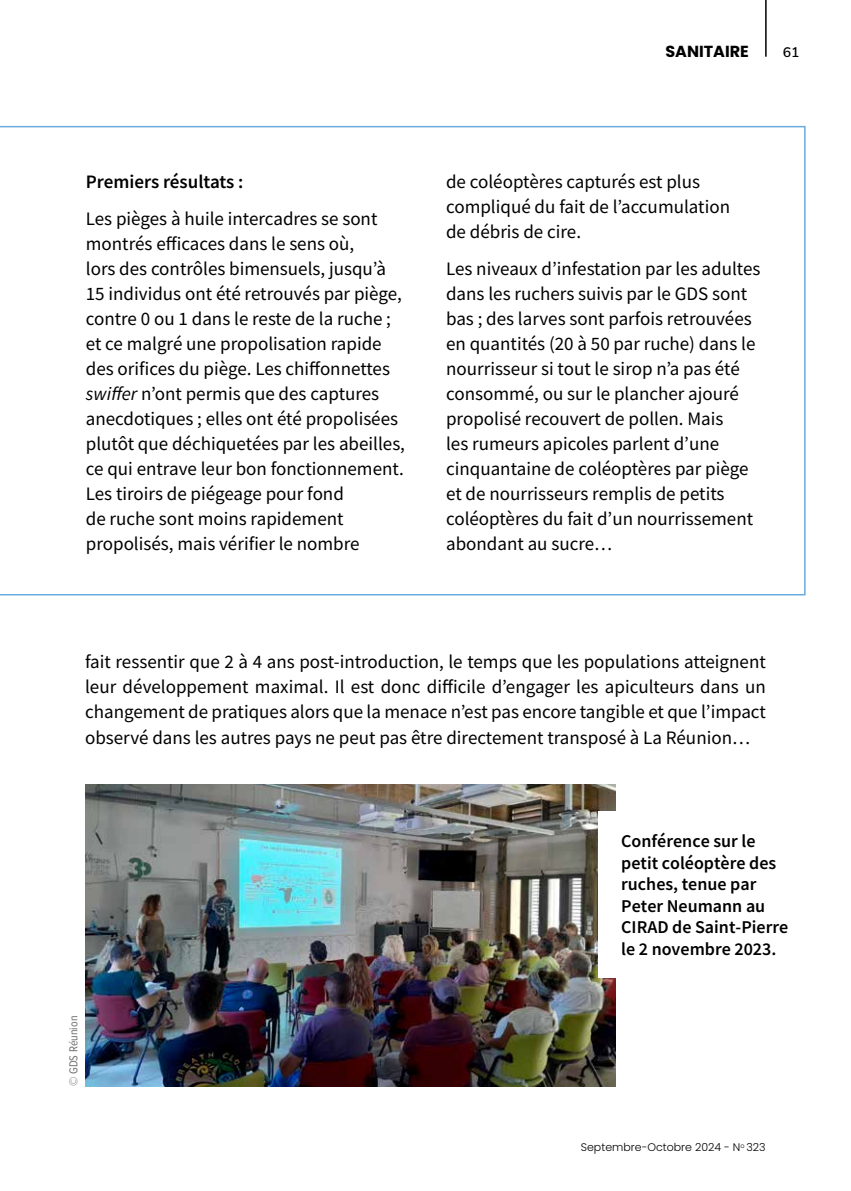
<style>
.page{position:relative;width:851px;height:1191px;background:#fff}
.page>*{position:absolute;margin:0;border:0;box-sizing:border-box;transform-origin:0 0}
.t1{font:19px/25px "Source Sans Pro";color:#000}
.t2{font:600 19px "Source Sans Pro";color:#000}
.t3{font:600 18px/21.6px "Source Sans Pro";color:#000}
.t4{font:700 16px "Poppins";color:#000}
.t5{font:600 14px "Nunito Sans";color:#000}
.t6{font:12px "Proxima Nova Cond";color:#706f6f}
.t7{font:300 11px "Poppins";color:#000}
.s1{font-style:italic}
</style>
<div class="page">
<svg style="left:0;top:126px;width:805px;height:469px"></svg>
<img style="left:85px;top:784px;width:530px;height:302px">
<div style="left:598px;top:810px;width:218px;height:167px;background:#fff"></div>
<hr style="left:765px;top:0;width:1px;height:57px;background:#000">
<p class="t4" style="left:665px;top:42px;width:85px">SANITAIRE</p>
<p class="t5" style="left:782px;top:42px;width:18px">61</p>
<p class="t2" style="left:86px;top:169px;width:159px">Premiers résultats :</p>
<p class="t1" style="left:86px;top:206px;width:320px">Les pièges à huile intercadres se sont montrés efficaces dans le sens où,<br>lors des contrôles bimensuels, jusqu’à 15 individus ont été retrouvés par piège, contre 0 ou 1 dans le reste de la ruche ; et ce malgré une propolisation rapide des orifices du piège. Les chiffonnettes <span class="s1">swiffer</span> n’ont permis que des captures anecdotiques ; elles ont été propolisées plutôt que déchiquetées par les abeilles, ce qui entrave leur bon fonctionnement.<br>Les tiroirs de piégeage pour fond<br>de ruche sont moins rapidement propolisés, mais vérifier le nombre</p>
<p class="t1" style="left:446px;top:169px;width:285px">de coléoptères capturés est plus compliqué du fait de l’accumulation de débris de cire.</p>
<p class="t1" style="left:446px;top:256px;width:316px">Les niveaux d’infestation par les adultes dans les ruchers suivis par le GDS sont bas ; des larves sont parfois retrouvées en quantités (20 à 50 par ruche) dans le nourrisseur si tout le sirop n’a pas été consommé, ou sur le plancher ajouré propolisé recouvert de pollen. Mais<br>les rumeurs apicoles parlent d’une cinquantaine de coléoptères par piège et de nourrisseurs remplis de petits coléoptères du fait d’un nourrissement abondant au sucre…</p>
<p class="t1" style="left:85px;top:649px;width:682px;text-align:justify">fait ressentir que 2 à 4 ans post-introduction, le temps que les populations atteignent leur développement maximal. Il est donc difficile d’engager les apiculteurs dans un changement de pratiques alors que la menace n’est pas encore tangible et que l’impact observé dans les autres pays ne peut pas être directement transposé à La Réunion…</p>
<p class="t6" style="left:65px;top:1086px;width:72px;rotate:-90deg">© GDS Réunion</p>
<p class="t3" style="left:621px;top:830px;width:168px">Conférence sur le petit coléoptère des ruches, tenue par<br>Peter Neumann au<br>CIRAD de Saint-Pierre le 2 novembre 2023.</p>
<p class="t7" style="left:580px;top:1141px;width:186px">Septembre-Octobre 2024 - N<sup>o</sup> 323</p>
</div>
